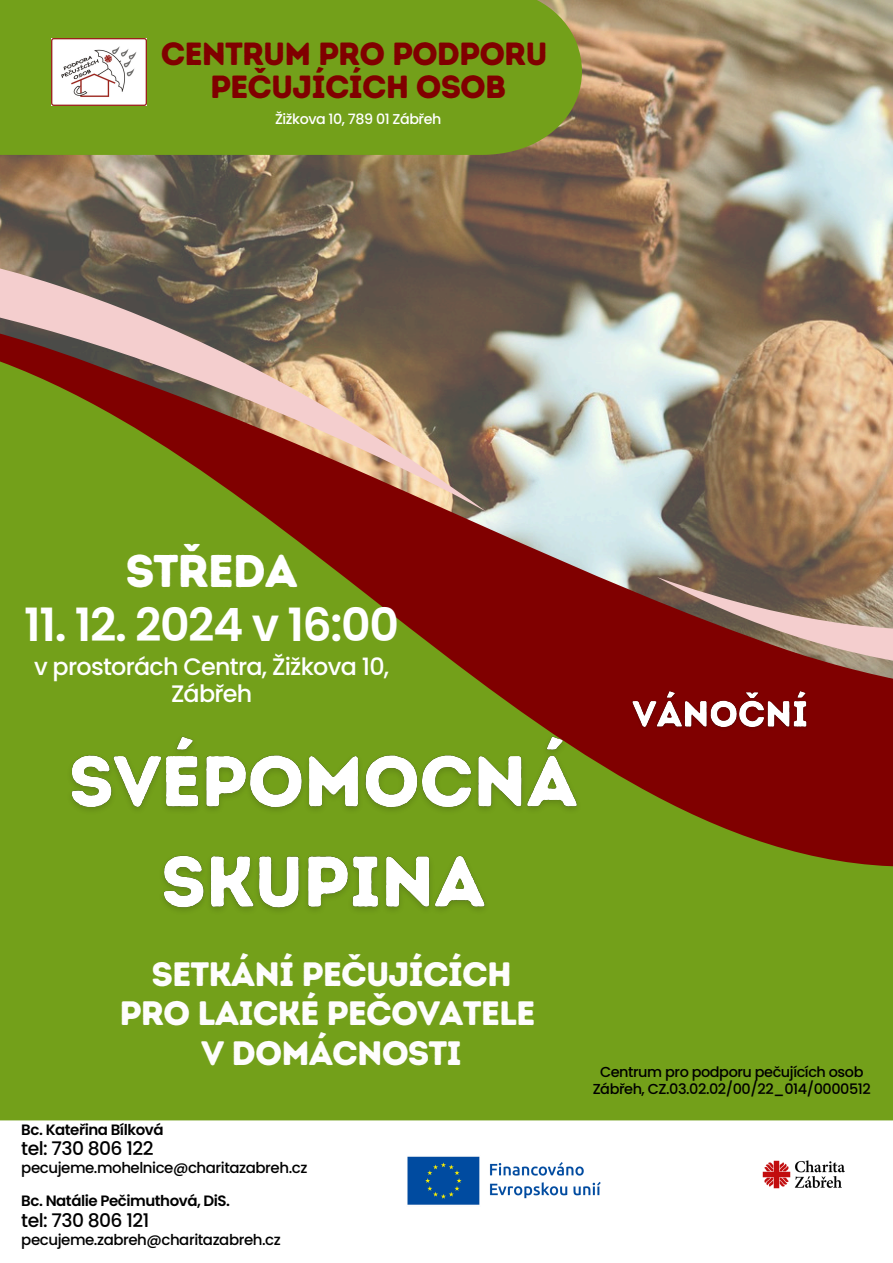
<style>
.page{position:relative;width:893px;height:1263px;background:#fff}
.page>*{position:absolute;margin:0;border:0;box-sizing:border-box;transform-origin:0 0}
.t1{font:600 45.83px "Poppins";letter-spacing:-.03em;color:#fff}
.t2{font:45.83px "Intro Rust Base";letter-spacing:-.03em;color:#fff}
.t3{font:33.9px/39.4px "Intro Rust Base";letter-spacing:-.03em;color:#fefdfd;text-align:center}
.t4{font:32.1px/33.2px "Intro Rust Base";letter-spacing:-.03em;color:#800000;text-align:center}
.t5{font:500 23.85px/27.6px "Poppins";letter-spacing:-.03em;color:#fff;text-align:center}
.t6{font:500 18.75px "Poppins";letter-spacing:-.03em;color:#000}
.t7{font:500 15px "Poppins";letter-spacing:-.03em;color:#000}
.t8{font:600 15px "Poppins";letter-spacing:-.03em;color:#000}
.t9{font:500 14.48px/16.6px "Poppins";letter-spacing:-.03em;color:#000;text-align:center}
.t10{font:500 14.25px "Poppins";letter-spacing:-.03em;color:#fff}
</style>
<div class="page">
<img style="left:0;top:0;width:893px;height:240px">
<div style="left:0;top:867px;width:893px;height:253px;background:#73a01a"></div>
<svg style="left:0;top:773px;width:893px;height:94px;background:#79540d"></svg>
<svg style="left:0;top:240px;width:893px;height:533px;background:#8d754a"></svg>
<div style="left:0;top:0;width:582px;height:155px;background:#73a01a"></div>
<img style="left:52px;top:38px;width:94px;height:67px">
<img style="left:762px;top:1160px;width:83px;height:29px">
<img style="left:407px;top:1156px;width:194px;height:49px">
<img style="left:61px;top:729px;width:525px;height:195px">
<img style="left:628px;top:687px;width:183px;height:48px">
<p class="t4" style="left:161px;top:37px;width:388px">CENTRUM PRO PODPORU<br>PEČUJÍCÍCH OSOB</p>
<p class="t10" style="left:275px;top:109px;width:168px">Žižkova 10, 789 01 Zábřeh</p>
<p class="t2" style="left:125px;top:543px;width:174px">STŘEDA</p>
<p class="t1" style="left:24px;top:593px;width:376px">11. 12. 2024 v 16:00</p>
<h2 class="t5" style="left:34px;top:653px;width:357px">v prostorách Centra, Žižkova 10,<br>Zábřeh</h2>
<p class="t3" style="left:119px;top:954px;width:418px">SETKÁNÍ PEČUJÍCÍCH<br>PRO LAICKÉ PEČOVATELE<br>V DOMÁCNOSTI</p>
<h6 class="t8" style="left:21px;top:1119px;width:144px">Bc. Kateřina Bílková</h6>
<h4 class="t6" style="left:21px;top:1136px;width:134px">tel: 730 806 122</h4>
<p class="t7" style="left:21px;top:1158px;width:288px">pecujeme.mohelnice@charitazabreh.cz</p>
<p class="t8" style="left:21px;top:1190px;width:210px">Bc. Natálie Pečimuthová, DiS.</p>
<p class="t6" style="left:21px;top:1207px;width:129px">tel: 730 806 121</p>
<p class="t7" style="left:21px;top:1229px;width:261px">pecujeme.zabreh@charitazabreh.cz</p>
<p class="t9" style="left:592px;top:1064px;width:280px">Centrum pro podporu pečujících osob<br>Zábřeh, CZ.03.02.02/00/22_014/0000512</p>
</div>
